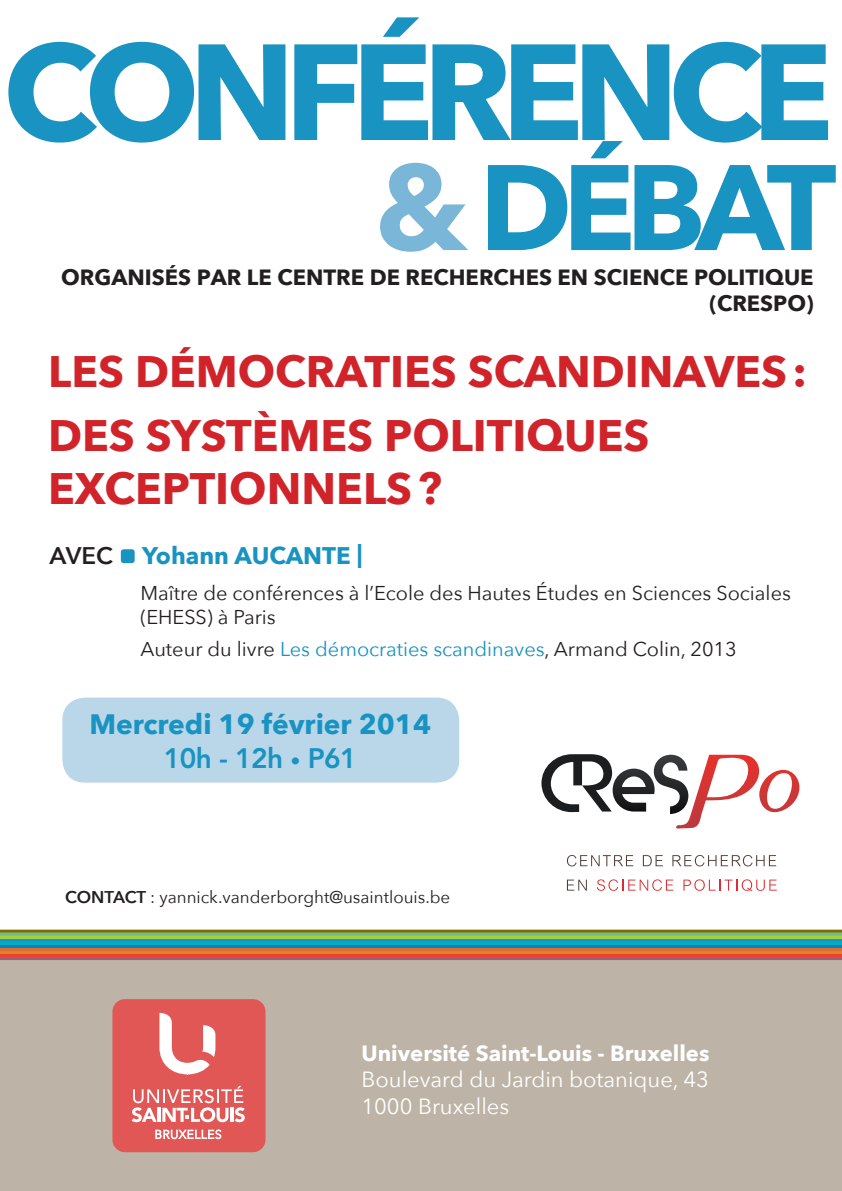
<style>
.page{position:relative;width:842px;height:1191px;background:#fff}
.page>*{position:absolute;margin:0;border:0;box-sizing:border-box;transform-origin:0 0}
.t1{font:700 135px "Avenir Next";letter-spacing:-.08em;color:#1993c1}
.t2{font:700 120px "Avenir Next";letter-spacing:-.08em;color:#1993c1}
.t3{font:700 44px/64.2px "Avenir Next";color:#d1232a}
.t4{font:700 28px "Avenir Next";color:#1993c1}
.t5{font:800 28px "Avenir LT Std";letter-spacing:-.02em;color:#1993c1}
.t6{font:700 24px "Avenir Next";letter-spacing:-.005em;color:#1993c1}
.t7{font:700 22px/26.4px "Avenir Next";color:#231f20;text-align:right}
.t8{font:22px/26.4px "Avenir Next";color:#fff}
.t9{font:700 22px "Avenir Next";color:#fff}
.t10{font:20px/24px "Avenir Next";color:#231f20}
.t11{font:17px "Avenir Next";color:#231f20}
.s1{color:#7ab6d7}
.s2{font-weight:600;color:#231f20}
.s3{color:#1993c1}
.s4{font-size:20px}
.s5{font-weight:600}
</style>
<div class="page">
<div style="left:62px;top:697px;width:397px;height:85px;background:#bad7e9;border-radius:23px"></div>
<div style="left:0;top:960px;width:842px;height:231px;background:#bdb4a7"></div>
<svg style="left:567px;top:855px;width:66px;height:11px"></svg>
<svg style="left:643px;top:855px;width:20px;height:11px"></svg>
<svg style="left:672px;top:855px;width:104px;height:11px"></svg>
<svg style="left:567px;top:879px;width:20px;height:11px"></svg>
<svg style="left:597px;top:879px;width:76px;height:11px"></svg>
<svg style="left:683px;top:879px;width:94px;height:12px"></svg>
<svg style="left:541px;top:754px;width:258px;height:75px"></svg>
<hr style="left:0;top:953px;width:842px;height:4px;background:#ee3e35">
<hr style="left:0;top:950px;width:842px;height:4px;background:#df8619">
<hr style="left:0;top:947px;width:842px;height:4px;background:#de6b3c">
<svg style="left:0;top:929px;width:842px;height:3px;background:#9c8b37"></svg>
<hr style="left:0;top:944px;width:842px;height:4px;background:#0087b8">
<hr style="left:0;top:941px;width:842px;height:4px;background:#00abc5">
<hr style="left:0;top:938px;width:842px;height:4px;background:#1993c1">
<svg style="left:0;top:936px;width:842px;height:3px;background:#a6ce3e"></svg>
<svg style="left:0;top:932px;width:842px;height:4px;background:#70b77b"></svg>
<hr style="left:0;top:957px;width:842px;height:3px;background:#a45e6d">
<div style="left:121px;top:549px;width:14px;height:14px;background:#1993c1;border-radius:3px"></div>
<div style="left:112px;top:999px;width:153px;height:153px;background:#e05756;border-radius:13px"></div>
<svg style="left:159px;top:1012px;width:56px;height:62px"></svg>
<svg style="left:132px;top:1085px;width:113px;height:37px"></svg>
<svg style="left:155px;top:1129px;width:66px;height:10px"></svg>
<h1 class="t1" style="left:3px;top:10px;width:832px">CONFÉRENCE</h1>
<h2 class="t2" style="left:375px;top:134px;width:463px"><span class="s1">&amp;</span> DÉBAT</h2>
<p class="t7" style="left:61px;top:264px;width:754px">ORGANISÉS PAR LE CENTRE DE RECHERCHES EN SCIENCE POLITIQUE (CRESPO)</p>
<h3 class="t3" style="left:48px;top:339px;width:760px">LES DÉMOCRATIES SCANDINAVES:<br>DES SYSTÈMES POLITIQUES</h3>
<h3 class="t3" style="left:48px;top:456px;width:395px">EXCEPTIONNELS?</h3>
<p class="t6" style="left:50px;top:541px;width:314px"><span class="s2">AVEC</span> YOHANN AUCANTE |</p>
<p class="t10" style="left:140px;top:580px;width:652px">Maître de conférences à l’Ecole des Hautes études en Sciences Sociales (EHESS) à Paris</p>
<p class="t10" style="left:140px;top:637px;width:598px">Auteur du livre <span class="s3">Les démocraties scandinaves</span>, Armand Colin, 2013</p>
<h3 class="t4" style="left:90px;top:707px;width:343px">MERCREDI 19 FÉVRIER 2014</h3>
<h3 class="t5" style="left:164px;top:741px;width:194px">10h - 12h <span class="s4">•</span> P61</h3>
<p class="t11" style="left:65px;top:887px;width:387px"><span class="s5">CONTACT</span> : yannick.vanderborght@usaintlouis.be</p>
<p class="t9" style="left:361px;top:1039px;width:349px">UNIVERSITÉ SAINT-LOUIS - BRUXELLES</p>
<p class="t8" style="left:361px;top:1066px;width:349px">Boulevard du Jardin botanique, 43<br>1000 Bruxelles</p>
</div>
